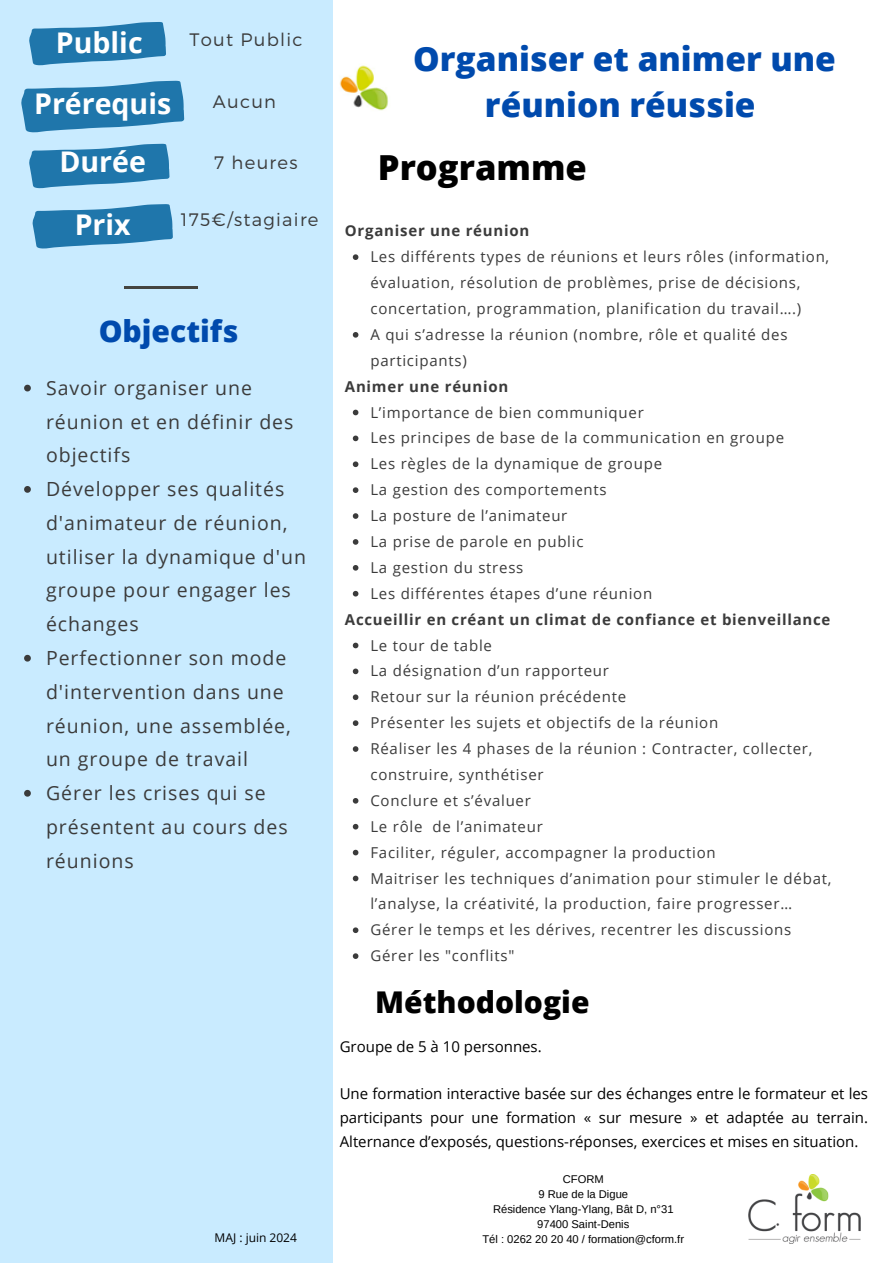
<style>
.page{position:relative;width:894px;height:1264px;background:#fff}
.page>*{position:absolute;margin:0;border:0;box-sizing:border-box;transform-origin:0 0}
.t1{font:800 34.5px "Open Sans";color:#000}
.t2{font:800 33.45px/46.2px "Open Sans";color:#004aad;text-align:center}
.t3{font:800 30px "Open Sans";color:#000}
.t4{font:800 30px "Open Sans";color:#004aad}
.t5{font:700 28.5px "Open Sans";color:#fff}
.t6{font:19.5px/33.8px "Open Sans";letter-spacing:.05em;color:#3b3b3b}
.t7{font:300 18px "Montserrat";letter-spacing:.07em;color:#3b3b3b}
.t8{font:15px/25.8px "Open Sans";letter-spacing:.05em;color:#3b3b3b}
.t9{font:15px/23.7px "Open Sans";color:#000;text-align:justify}
.t10{font:700 15px "Open Sans";letter-spacing:.05em;color:#3b3b3b}
.t11{font:12px "Open Sans";color:#000}
.t12{font:11.25px "Arimo";color:#000}
</style>
<div class="page">
<div style="left:0;top:0;width:333px;height:1262px;background:#c9ebff"></div>
<hr style="left:124px;top:287px;width:73px;height:1px;background:#444440">
<svg style="left:29px;top:22px;width:137px;height:43px"></svg>
<svg style="left:29px;top:144px;width:140px;height:44px"></svg>
<svg style="left:21px;top:81px;width:163px;height:51px"></svg>
<img style="left:748px;top:1174px;width:113px;height:69px">
<img style="left:339px;top:65px;width:49px;height:46px">
<svg style="left:32px;top:204px;width:141px;height:44px"></svg>
<svg style="left:24px;top:385px;width:7px;height:6px"></svg>
<svg style="left:24px;top:486px;width:7px;height:7px"></svg>
<svg style="left:24px;top:655px;width:7px;height:6px"></svg>
<svg style="left:24px;top:790px;width:7px;height:6px"></svg>
<svg style="left:353px;top:254px;width:5px;height:6px"></svg>
<svg style="left:353px;top:332px;width:5px;height:5px"></svg>
<svg style="left:353px;top:409px;width:5px;height:6px"></svg>
<svg style="left:353px;top:435px;width:5px;height:6px"></svg>
<svg style="left:353px;top:461px;width:5px;height:6px"></svg>
<svg style="left:353px;top:487px;width:5px;height:6px"></svg>
<svg style="left:353px;top:513px;width:5px;height:6px"></svg>
<svg style="left:353px;top:539px;width:5px;height:5px"></svg>
<svg style="left:353px;top:565px;width:5px;height:5px"></svg>
<svg style="left:353px;top:591px;width:5px;height:5px"></svg>
<svg style="left:353px;top:642px;width:5px;height:6px"></svg>
<svg style="left:353px;top:668px;width:5px;height:6px"></svg>
<svg style="left:353px;top:694px;width:5px;height:6px"></svg>
<svg style="left:353px;top:720px;width:5px;height:6px"></svg>
<svg style="left:353px;top:746px;width:5px;height:5px"></svg>
<svg style="left:353px;top:798px;width:5px;height:5px"></svg>
<svg style="left:353px;top:823px;width:5px;height:6px"></svg>
<svg style="left:353px;top:849px;width:5px;height:6px"></svg>
<svg style="left:353px;top:875px;width:5px;height:6px"></svg>
<svg style="left:353px;top:927px;width:5px;height:6px"></svg>
<svg style="left:353px;top:953px;width:5px;height:5px"></svg>
<h2 class="t5" style="left:56px;top:23px;width:88px">Public</h2>
<p class="t7" style="left:189px;top:28px;width:115px">Tout Public</p>
<p class="t5" style="left:34px;top:83px;width:139px">Prérequis</p>
<p class="t7" style="left:213px;top:90px;width:65px">Aucun</p>
<h2 class="t5" style="left:59px;top:142px;width:88px">Durée</h2>
<h2 class="t7" style="left:214px;top:151px;width:85px">7 heures</h2>
<p class="t5" style="left:75px;top:204px;width:57px">Prix</p>
<p class="t7" style="left:181px;top:208px;width:139px">175€/stagiaire</p>
<p class="t4" style="left:99px;top:310px;width:141px">Objectifs</p>
<h1 class="t6" style="left:46px;top:370px;width:249px">Savoir organiser une réunion et en définir des objectifs</h1>
<h3 class="t6" style="left:46px;top:471px;width:261px">Développer ses qualités d'animateur de réunion, utiliser la dynamique d'un groupe pour engager les échanges</h3>
<h3 class="t6" style="left:46px;top:640px;width:246px">Perfectionner son mode d'intervention dans une réunion, une assemblée, un groupe de travail</h3>
<h4 class="t6" style="left:46px;top:775px;width:243px">Gérer les crises qui se présentent au cours des réunions</h4>
<p class="t11" style="left:214px;top:1229px;width:84px">MAJ : juin 2024</p>
<h2 class="t2" style="left:413px;top:34px;width:424px">Organiser et animer une réunion réussie</h2>
<p class="t1" style="left:378px;top:143px;width:210px">Programme</p>
<p class="t10" style="left:345px;top:220px;width:186px">Organiser une réunion</p>
<p class="t8" style="left:370px;top:243px;width:460px">Les différents types de réunions et leurs rôles (information, évaluation, résolution de problèmes, prise de décisions, concertation, programmation, planification du travail….)</p>
<h4 class="t8" style="left:370px;top:321px;width:418px">A qui s’adresse la réunion (nombre, rôle et qualité des participants)</h4>
<p class="t10" style="left:345px;top:375px;width:165px">Animer une réunion</p>
<p class="t8" style="left:370px;top:399px;width:275px">L’importance de bien communiquer</p>
<p class="t8" style="left:370px;top:425px;width:415px">Les principes de base de la communication en groupe</p>
<p class="t8" style="left:370px;top:450px;width:293px">Les règles de la dynamique de groupe</p>
<p class="t8" style="left:370px;top:476px;width:238px">La gestion des comportements</p>
<p class="t8" style="left:370px;top:502px;width:198px">La posture de l’animateur</p>
<p class="t8" style="left:370px;top:528px;width:214px">La prise de parole en public</p>
<p class="t8" style="left:370px;top:554px;width:154px">La gestion du stress</p>
<h4 class="t8" style="left:370px;top:580px;width:283px">Les différentes étapes d’une réunion</h4>
<p class="t10" style="left:345px;top:608px;width:487px">Accueillir en créant un climat de confiance et bienveillance</p>
<p class="t8" style="left:370px;top:632px;width:123px">Le tour de table</p>
<p class="t8" style="left:370px;top:657px;width:240px">La désignation d’un rapporteur</p>
<p class="t8" style="left:370px;top:683px;width:257px">Retour sur la réunion précédente</p>
<p class="t8" style="left:370px;top:709px;width:349px">Présenter les sujets et objectifs de la réunion</p>
<p class="t8" style="left:370px;top:735px;width:443px">Réaliser les 4 phases de la réunion : Contracter, collecter, construire, synthétiser</p>
<p class="t8" style="left:370px;top:787px;width:162px">Conclure et s’évaluer</p>
<p class="t8" style="left:370px;top:813px;width:174px">Le rôle de l’animateur</p>
<p class="t8" style="left:370px;top:839px;width:347px">Faciliter, réguler, accompagner la production</p>
<p class="t8" style="left:370px;top:864px;width:462px">Maitriser les techniques d’animation pour stimuler le débat, l’analyse, la créativité, la production, faire progresser…</p>
<p class="t8" style="left:370px;top:916px;width:422px">Gérer le temps et les dérives, recentrer les discussions</p>
<h2 class="t8" style="left:370px;top:942px;width:145px">Gérer les "conflits"</h2>
<h5 class="t3" style="left:375px;top:981px;width:216px">Méthodologie</h5>
<p class="t9" style="left:339px;top:1034px;width:203px">Groupe de 5 à 10 personnes.</p>
<p class="t9" style="left:339px;top:1081px;width:529px">Une formation interactive basée sur des échanges entre le formateur et les participants pour une formation « sur mesure » et adaptée au terrain.<br>Alternance d’exposés, questions-réponses, exercices et mises en situation.</p>
<p class="t12" style="left:562px;top:1172px;width:43px">CFORM</p>
<h3 class="t12" style="left:538px;top:1187px;width:91px">9 Rue de la Digue</h3>
<h1 class="t12" style="left:493px;top:1202px;width:182px">Résidence Ylang-Ylang, Bât D, n°31</h1>
<p class="t12" style="left:537px;top:1217px;width:94px">97400 Saint-Denis</p>
<h3 class="t12" style="left:482px;top:1232px;width:203px">Tél : 0262 20 20 40 / formation@cform.fr</h3>
</div>
